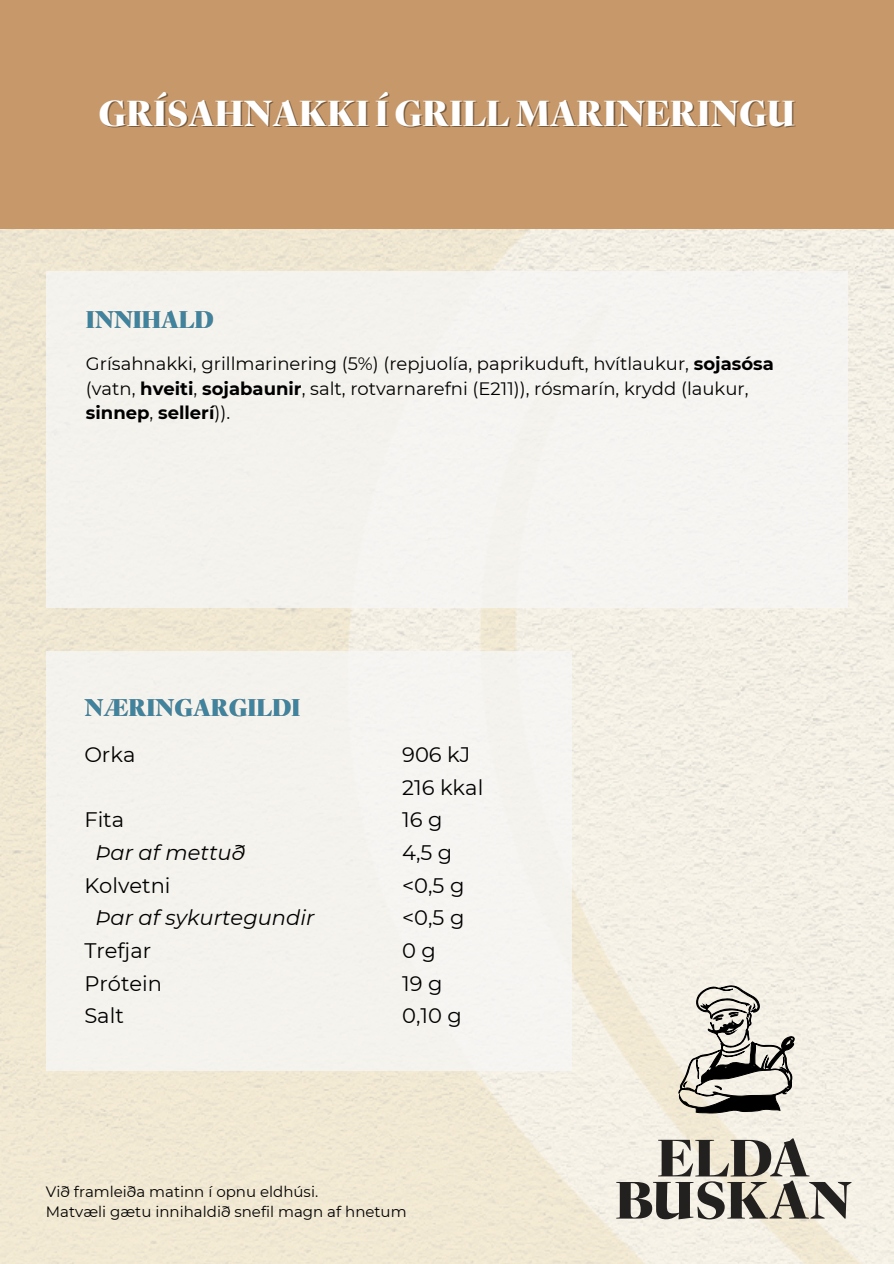
<style>
.page{position:relative;width:894px;height:1264px;background:#fff}
.page>*{position:absolute;margin:0;border:0;box-sizing:border-box;transform-origin:0 0}
.t1{font:900 36px "Reiher Headline";color:#fff}
.t2{font:900 24px "Reiher Headline";color:#3f839e}
.t3{font:21px/32.7px "Montserrat";color:#000}
.t4{font:italic 21px "Montserrat";color:#000}
.t5{font:18px/24.8px "Montserrat";color:#000}
.t6{font:15px "Montserrat";color:#000}
.s1{font-weight:700}
</style>
<div class="page">
<img style="left:1px;top:228px;width:892px;height:1035px">
<div style="left:0;top:0;width:893px;height:228px;background:#c79869"></div>
<div style="left:46px;top:271px;width:801px;height:337px;background:#f5f3f0"></div>
<div style="left:46px;top:651px;width:525px;height:419px;background:#f5f3ed"></div>
<svg style="left:678px;top:985px;width:116px;height:128px;background:#b2afa7"></svg>
<svg style="left:616px;top:1138px;width:235px;height:81px;background:#ada8a0"></svg>
<h1 class="t1" style="left:98px;top:89px;width:697px">GRÍSAHNAKKI Í GRILL MARINERINGU</h1>
<p class="t2" style="left:86px;top:303px;width:129px">INNIHALD</p>
<h4 class="t5" style="left:86px;top:351px;width:689px">Grísahnakki, grillmarinering (5%) (repjuolía, paprikuduft, hvítlaukur, <span class="s1">sojasósa </span>(vatn, <span class="s1">hveiti</span>, <span class="s1">sojabaunir</span>, salt, rotvarnarefni (E211)), rósmarín, krydd (laukur, <span class="s1">sinnep</span>, <span class="s1">sellerí</span>)).</h4>
<h2 class="t2" style="left:84px;top:691px;width:217px">NÆRINGARGILDI</h2>
<h2 class="t3" style="left:84px;top:738px;width:53px">Orka</h2>
<h3 class="t3" style="left:84px;top:803px;width:41px">Fita</h3>
<h3 class="t4" style="left:95px;top:839px;width:151px">Þar af mettuð</h3>
<h3 class="t3" style="left:84px;top:868px;width:88px">Kolvetni</h3>
<h3 class="t4" style="left:95px;top:904px;width:220px">Þar af sykurtegundir</h3>
<h3 class="t3" style="left:84px;top:934px;width:68px">Trefjar</h3>
<h3 class="t3" style="left:84px;top:966px;width:79px">Prótein</h3>
<h3 class="t3" style="left:84px;top:999px;width:41px">Salt</h3>
<h3 class="t3" style="left:402px;top:738px;width:83px">906 kJ<br>216 kkal<br>16 g<br>4,5 g &lt;0,5 g &lt;0,5 g<br>0 g<br>19 g<br>0,10 g</h3>
<h3 class="t6" style="left:46px;top:1181px;width:274px">Við framleiða matinn í opnu eldhúsi.</h3>
<p class="t6" style="left:46px;top:1202px;width:362px">Matvæli gætu innihaldið snefil magn af hnetum</p>
</div>
